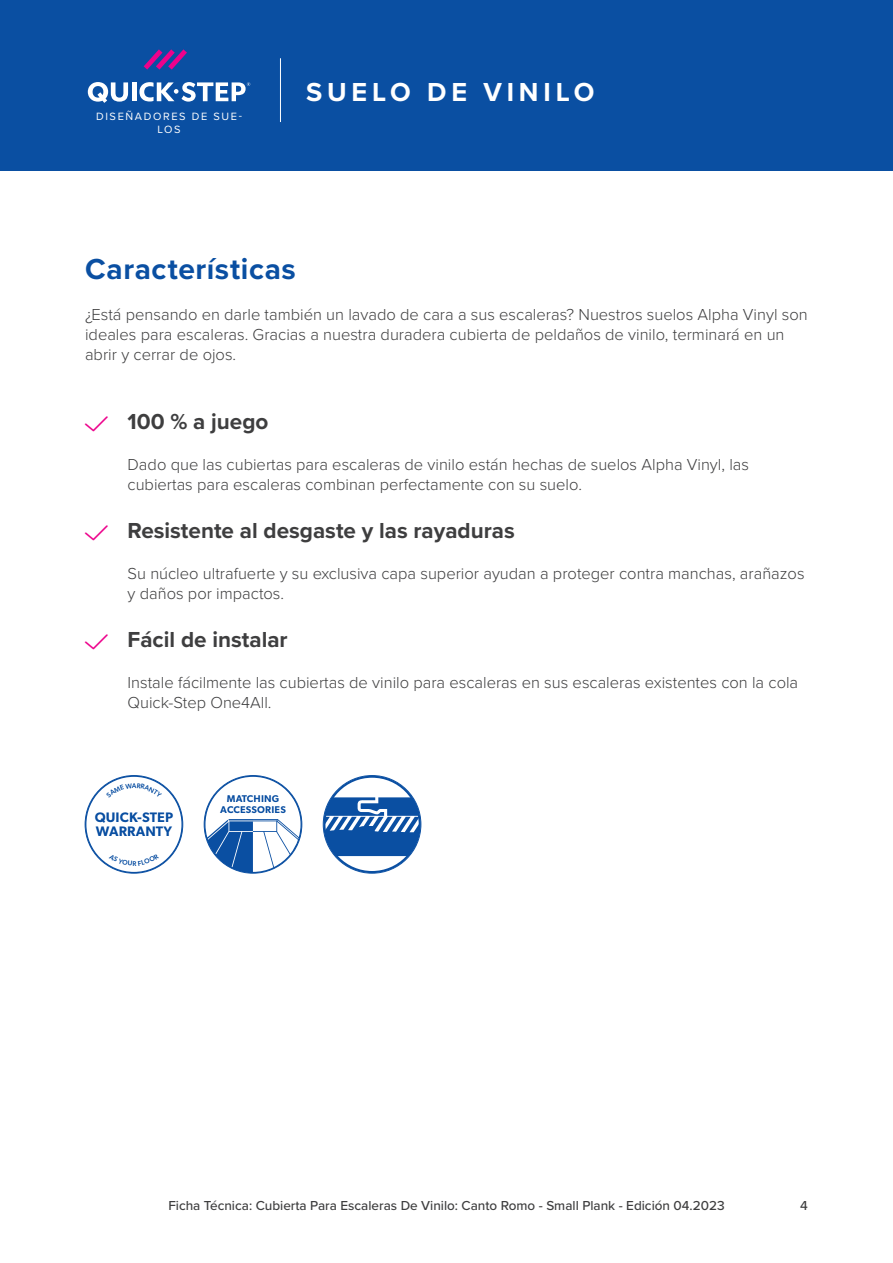
<style>
.page{position:relative;width:893px;height:1263px;background:#fff}
.page>*{position:absolute;margin:0;border:0;box-sizing:border-box;transform-origin:0 0}
.t1{font:700 30px "Proxima Nova";letter-spacing:.02em;color:#0a4fa2}
.Range{font:700 27px "Proxima Nova";letter-spacing:.175em;color:#fff}
.t2{font:700 22.5px "Proxima Nova";color:#3e3e3f}
.List-Description{font:300 16.5px/19.8px "Proxima Nova";color:#3e3e3f}
.BodyText{font:300 16.5px/19.8px "Proxima Nova";color:#3e3e3f}
.t3{font:500 13.5px "Proxima Nova";color:#3e3e3f}
.FloorDesigners{font:10.95px/13.2px "Proxima Nova";letter-spacing:.15em;color:#fff;text-align:center}
</style>
<div class="page">
<div style="left:0;top:0;width:893px;height:170px;background:#0a4fa2"></div>
<hr style="left:280px;top:58px;width:1px;height:64px;background:#fff">
<svg style="left:144px;top:49px;width:43px;height:21px"></svg>
<svg style="left:88px;top:82px;width:40px;height:21px"></svg>
<hr style="left:132px;top:82px;width:4px;height:19px;background:#fff">
<svg style="left:139px;top:82px;width:111px;height:20px"></svg>
<svg style="left:84px;top:775px;width:100px;height:99px"></svg>
<svg style="left:203px;top:775px;width:100px;height:99px"></svg>
<svg style="left:322px;top:775px;width:100px;height:99px"></svg>
<p class="FloorDesigners" style="left:96px;top:110px;width:147px">DISEÑADORES DE SUE-<br>LOS</p>
<p class="Range" style="left:306px;top:72px;width:290px">SUELO DE VINILO</p>
<p class="t1" style="left:85px;top:246px;width:212px">Características</p>
<p class="BodyText" style="left:85px;top:304px;width:724px">¿Está pensando en darle también un lavado de cara a sus escaleras? Nuestros suelos Alpha Vinyl son ideales para escaleras. Gracias a nuestra duradera cubierta de peldaños de vinilo, terminará en un abrir y cerrar de ojos.</p>
<p class="t2" style="left:128px;top:405px;width:142px">100 % a juego</p>
<p class="List-Description" style="left:128px;top:454px;width:623px">Dado que las cubiertas para escaleras de vinilo están hechas de suelos Alpha Vinyl, las cubiertas para escaleras combinan perfectamente con su suelo.</p>
<p class="t2" style="left:128px;top:514px;width:389px">Resistente al desgaste y las rayaduras</p>
<p class="List-Description" style="left:128px;top:563px;width:678px">Su núcleo ultrafuerte y su exclusiva capa superior ayudan a proteger contra manchas, arañazos y daños por impactos.</p>
<p class="t2" style="left:128px;top:623px;width:162px">Fácil de instalar</p>
<p class="List-Description" style="left:128px;top:672px;width:672px">Instale fácilmente las cubiertas de vinilo para escaleras en sus escaleras existentes con la cola<br>Quick-Step One4All.</p>
<p class="t3" style="left:168px;top:1195px;width:558px">Ficha Técnica: Cubierta Para Escaleras De Vinilo: Canto Romo - Small Plank - Edición 04.2023</p>
<p class="t3" style="left:800px;top:1195px;width:9px">4</p>
</div>
